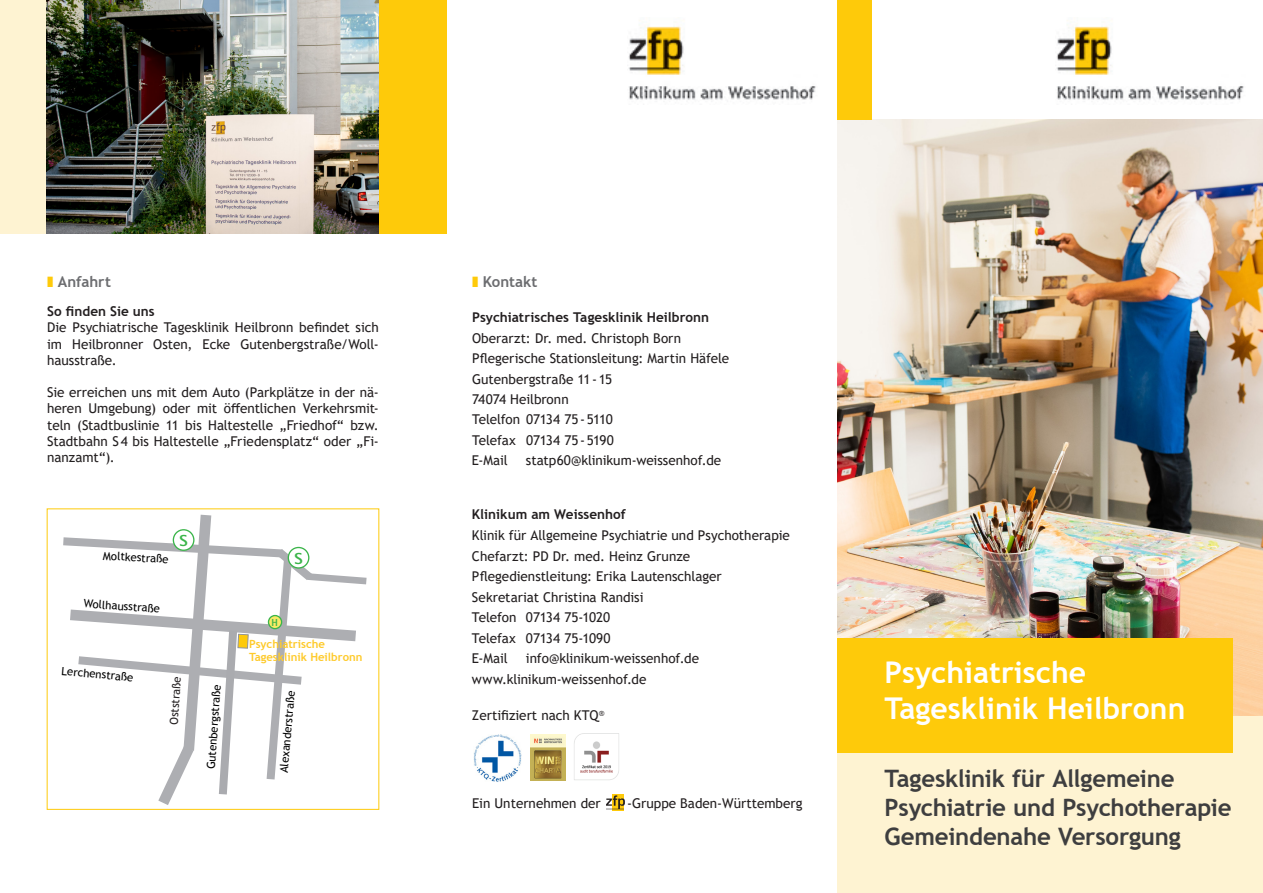
<style>
.page{position:relative;width:1263px;height:893px;background:#fff}
.page>*{position:absolute;margin:0;border:0;box-sizing:border-box;transform-origin:0 0}
.t1{font:700 30px/36px "Trebuchet MS";color:#fff}
.t2{font:700 24px/28.8px "Trebuchet MS";letter-spacing:-.01em;color:#3e3e3f}
.t3{font:800 15.9px "Rotis Sans Serif";color:#3bb54a}
.t4{font:700 15px "Trebuchet MS";color:#6c6d70}
.t5{font:13.5px/20.5px "Trebuchet MS";color:#231f20}
.t6{font:700 13.5px "Trebuchet MS";color:#231f20}
.t7{font:11.25px "Trebuchet MS";color:#000}
.t8{font:700 11.25px/13.5px "Trebuchet MS";color:#feca2a}
.t9{font:11.25px "Trebuchet MS";color:#231f20}
.t10{font:800 10.2px "Rotis Sans Serif";color:#3bb54a}
</style>
<div class="page">
<svg style="left:63px;top:514px;width:304px;height:291px"></svg>
<div style="left:173px;top:530px;width:21px;height:20px;background:#fff;border-radius:50%"></div>
<div style="left:173px;top:529px;width:21px;height:22px;border:1px solid #3bb54a;border-radius:50%"></div>
<div style="left:288px;top:547px;width:21px;height:21px;background:#fff;border-radius:50%"></div>
<div style="left:288px;top:547px;width:21px;height:22px;border:1px solid #3bb54a;border-radius:50%"></div>
<div style="left:268px;top:615px;width:14px;height:14px;background:#f9ea66;border-radius:50%"></div>
<div style="left:268px;top:615px;width:14px;height:14px;border:1px solid #3bb54a;border-radius:50%"></div>
<img style="left:838px;top:119px;width:425px;height:597px">
<div style="left:838px;top:0;width:34px;height:119px;background:#feca0a"></div>
<div style="left:612px;top:794px;width:12px;height:17px;background:#c19a10"></div>
<svg style="left:606px;top:795px;width:19px;height:14px"></svg>
<div style="left:366px;top:0;width:80px;height:234px;background:#feca0a"></div>
<div style="left:838px;top:716px;width:425px;height:177px;background:#fef3d2"></div>
<div style="left:838px;top:638px;width:395px;height:115px;background:#feca0a"></div>
<div style="left:0;top:0;width:172px;height:234px;background:#fef3d2"></div>
<img style="left:628px;top:20px;width:188px;height:80px">
<img style="left:1056px;top:20px;width:188px;height:80px">
<img style="left:47px;top:0;width:331px;height:234px">
<img style="left:574px;top:733px;width:45px;height:47px">
<img style="left:474px;top:735px;width:47px;height:47px">
<img style="left:530px;top:734px;width:36px;height:47px">
<p class="t4" style="left:58px;top:273px;width:55px">Anfahrt</p>
<p class="t6" style="left:47px;top:303px;width:109px">So finden Sie uns</p>
<p class="t5" style="left:47px;top:319px;width:333px;line-height:16.2px;text-align:justify">Die Psychiatrische Tagesklinik Heilbronn befindet sich im Heilbronner Osten, Ecke Gutenbergstraße/Woll&shy;hausstraße.</p>
<p class="t5" style="left:47px;top:384px;width:333px;line-height:16.2px;text-align:justify">Sie erreichen uns mit dem Auto (Parkplätze in der nä&shy;heren Umgebung) oder mit öffentlichen Verkehrsmit&shy;teln (Stadtbuslinie 11 bis Haltestelle „Friedhof“ bzw.<br>Stadtbahn S4 bis Haltestelle „Friedensplatz“ oder „Fi&shy;nanzamt“).</p>
<p class="t7" style="left:104px;top:549px;width:67px;rotate:3deg">Moltkestraße</p>
<p class="t7" style="left:84px;top:597px;width:78px;rotate:4deg">Wollhausstraße</p>
<p class="t3" style="left:180px;top:531px;width:10px">S</p>
<p class="t7" style="left:62px;top:664px;width:74px;rotate:5deg">Lerchenstraße</p>
<p class="t9" style="left:167px;top:724px;width:50px;rotate:-86deg">Oststraße</p>
<p class="t7" style="left:204px;top:769px;width:86px;rotate:-86deg">Gutenbergstraße</p>
<p class="t3" style="left:294px;top:548px;width:10px">S</p>
<p class="t10" style="left:271px;top:616px;width:8px">H</p>
<p class="t8" style="left:249px;top:637px;width:115px">Psychiatrische<br>Tagesklinik Heilbronn</p>
<p class="t7" style="left:277px;top:772px;width:84px;rotate:-85deg">Alexanderstraße</p>
<p class="t4" style="left:483px;top:273px;width:56px">Kontakt</p>
<p class="t6" style="left:472px;top:309px;width:239px">Psychiatrisches Tagesklinik Heilbronn</p>
<p class="t5" style="left:472px;top:327px;width:259px">Oberarzt: Dr. med. Christoph Born<br>Pflegerische Stationsleitung: Martin Häfele<br>Gutenbergstraße 11-15<br>74074 Heilbronn<br>Telelfon 07134 75-5110<br>Telefax 07134 75-5190<br>E-Mail</p>
<p class="t5" style="left:526px;top:450px;width:197px">statp60@klinikum-weissenhof.de</p>
<p class="t6" style="left:472px;top:506px;width:155px">Klinikum am Weissenhof</p>
<p class="t5" style="left:472px;top:525px;width:319px">Klinik für Allgemeine Psychiatrie und Psychotherapie<br>Chefarzt: PD Dr. med. Heinz Grunze<br>Pflegedienstleitung: Erika Lautenschlager<br>Sekretariat Christina Randisi<br>Telefon 07134 75-1020<br>Telefax 07134 75-1090<br>E-Mail</p>
<p class="t5" style="left:472px;top:648px;width:229px;text-indent:54px">info@klinikum-weissenhof.de www.klinikum-weissenhof.de</p>
<p class="t5" style="left:472px;top:705px;width:134px">Zertifiziert nach KTQ<sup>®</sup></p>
<p class="t5" style="left:472px;top:793px;width:130px">Ein Unternehmen der</p>
<p class="t5" style="left:627px;top:793px;width:177px">-Gruppe Baden-Württemberg</p>
<h1 class="t1" style="left:884px;top:655px;width:302px">Psychiatrische<br>Tagesklinik Heilbronn</h1>
<h2 class="t2" style="left:884px;top:764px;width:349px">Tagesklinik für Allgemeine<br>Psychiatrie und Psychotherapie<br>Gemeindenahe Versorgung</h2>
</div>
